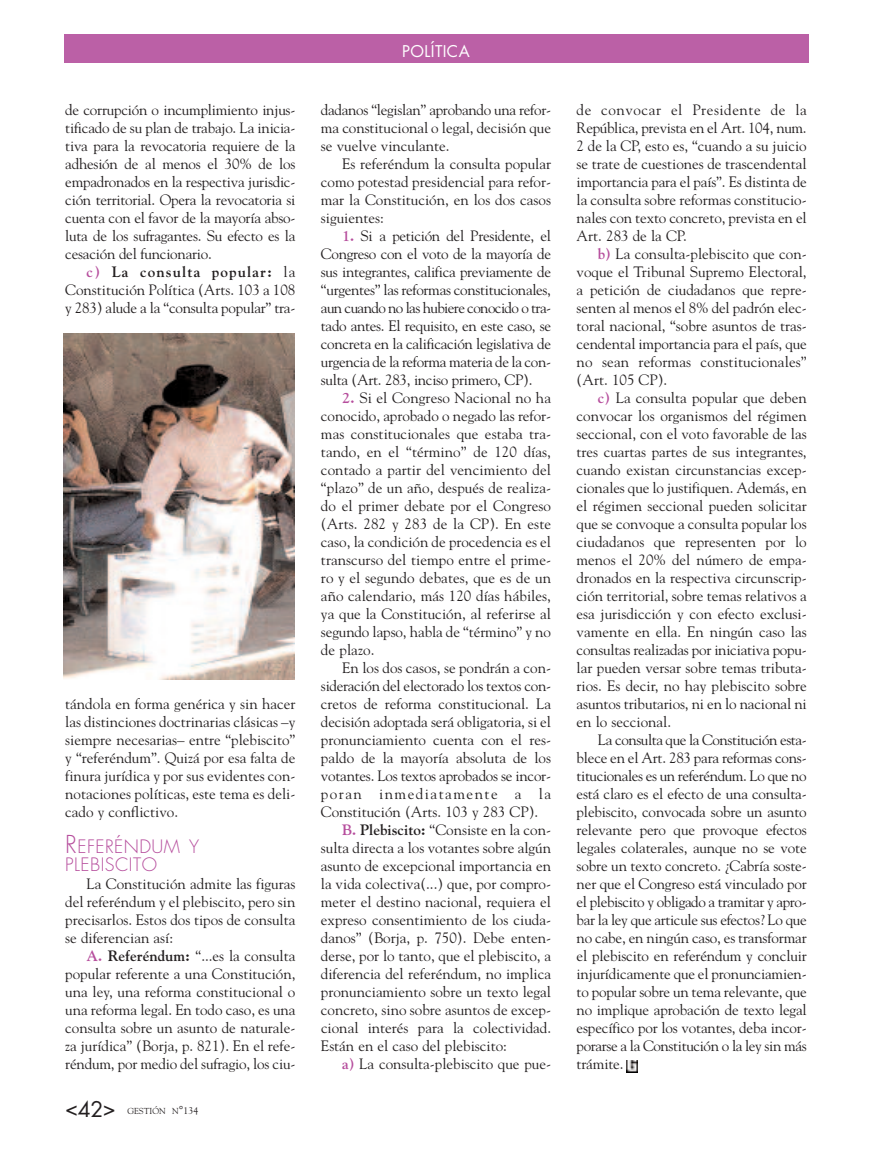
<style>
.page{position:relative;width:872px;height:1149px;background:#fff}
.page>*{position:absolute;margin:0;border:0;box-sizing:border-box;transform-origin:0 0}
.t1{font:21px "Futura";color:#231f20}
.t2{font:300 18px/18px "Futura";letter-spacing:.025em;color:#b64e9d}
.t3{font:15.75px "Futura";letter-spacing:.025em;color:#fff}
.t4{font:15px/18px "Goudy";color:#231f20;text-align:justify}
.t5{font:15px "Goudy";letter-spacing:-.02em;color:#231f20}
.t6{font:15px "Goudy";letter-spacing:.1em;color:#231f20}
.t7{font:8.7px "Goudy";color:#231f20}
.s1{font-weight:700;color:#b64e9d}
.s2{font-weight:700}
.s3{font-size:24px}
.s4{font-size:11.55px}
.s5{font-size:9.75px}
</style>
<div class="page">
<div style="left:64px;top:34px;width:744px;height:29px;background:#bb60a6"></div>
<img style="left:64px;top:334px;width:231px;height:345px">
<svg style="left:626px;top:1060px;width:11px;height:11px"></svg>
<p class="t4" style="left:65px;top:100px;width:232px">de corrupción o incumplimiento injus&shy;tificado de su plan de trabajo. La inicia&shy;tiva para la revocatoria requiere de la adhesión de al menos el 30% de los empadronados en la respectiva jurisdic&shy;ción territorial. Opera la revocatoria si cuenta con el favor de la mayoría abso&shy;luta de los sufragantes. Su efecto es la cesación del funcionario.</p>
<p class="t4" style="left:65px;top:262px;width:232px;text-indent:21px"><span class="s1">c)</span> <span class="s2">La consulta popular:</span> la Constitución Política (Arts. 103 a 108 y 283) alude a la “consulta popular” tra-</p>
<p class="t4" style="left:65px;top:694px;width:232px">tándola en forma genérica y sin hacer las distinciones doctrinarias clásicas –y siempre necesarias– entre “plebiscito” y “referéndum”. Quizá por esa falta de finura jurídica y por sus evidentes con&shy;notaciones políticas, este tema es deli&shy;cado y conflictivo.</p>
<p class="t2" style="left:65px;top:838px;width:135px"><span class="s3">R</span>EFERÉNDUM Y<br>PLEBISCITO</p>
<p class="t4" style="left:65px;top:874px;width:232px;text-indent:21px">La Constitución admite las figuras del referéndum y el plebiscito, pero sin precisarlos. Estos dos tipos de consulta se diferencian así:</p>
<p class="t4" style="left:65px;top:946px;width:232px;text-indent:21px"><span class="s1">A.</span> <span class="s2">Referéndum:</span> “...es la consulta popular referente a una Constitución, una ley, una reforma constitucional o una reforma legal. En todo caso, es una consulta sobre un asunto de naturale&shy;za jurídica” (Borja, p. 821). En el refe&shy;réndum, por medio del sufragio, los ciu-</p>
<h1 class="t1" style="left:65px;top:1098px;width:52px">&lt;42&gt;</h1>
<p class="t7" style="left:127px;top:1104px;width:72px">GESTIÓN N<span class="s4">°</span><span class="s5">134</span></p>
<p class="t3" style="left:402px;top:44px;width:69px">POLÍTICA</p>
<p class="t4" style="left:321px;top:100px;width:232px">dadanos “legislan” aprobando una refor&shy;ma constitucional o legal, decisión que se vuelve vinculante.</p>
<p class="t4" style="left:321px;top:154px;width:232px;text-indent:21px">Es referéndum la consulta popular como potestad presidencial para refor&shy;mar la Constitución, en los dos casos siguientes:</p>
<p class="t4" style="left:321px;top:226px;width:232px;text-indent:21px"><span class="s1">1.</span> Si a petición del Presidente, el Congreso con el voto de la mayoría de sus integrantes, califica previamente de “urgentes” las reformas constitucionales, aun cuando no las hubiere conocido o tra&shy;tado antes. El requisito, en este caso, se concreta en la calificación legislativa de urgencia de la reforma materia de la con&shy;sulta (Art. 283, inciso primero, CP).</p>
<p class="t4" style="left:321px;top:388px;width:232px;text-indent:21px"><span class="s1">2.</span> Si el Congreso Nacional no ha conocido, aprobado o negado las refor&shy;mas constitucionales que estaba tra&shy;tando, en el “término” de 120 días, contado a partir del vencimiento del “plazo” de un año, después de realiza&shy;do el primer debate por el Congreso (Arts. 282 y 283 de la CP). En este caso, la condición de procedencia es el transcurso del tiempo entre el prime&shy;ro y el segundo debates, que es de un año calendario, más 120 días hábiles, ya que la Constitución, al referirse al segundo lapso, habla de “término” y no de plazo.</p>
<p class="t4" style="left:342px;top:658px;width:210px">En los dos casos, se pondrán a con-</p>
<p class="t5" style="left:321px;top:677px;width:232px">sideración del electorado los textos con-</p>
<p class="t4" style="left:321px;top:694px;width:232px">cretos de reforma constitucional. La</p>
<p class="t4" style="left:321px;top:712px;width:232px">decisión adoptada será obligatoria, si el</p>
<p class="t4" style="left:321px;top:730px;width:232px">pronunciamiento cuenta con el res-</p>
<p class="t4" style="left:321px;top:748px;width:232px">paldo de la mayoría absoluta de los</p>
<p class="t4" style="left:321px;top:766px;width:232px">votantes. Los textos aprobados se incor-</p>
<p class="t6" style="left:321px;top:785px;width:232px">poran inmediatamente a la</p>
<p class="t4" style="left:321px;top:802px;width:219px">Constitución (Arts. 103 y 283 CP).</p>
<p class="t4" style="left:342px;top:820px;width:210px"><span class="s1">B.</span> <span class="s2">Plebiscito:</span> “Consiste en la con-</p>
<p class="t4" style="left:321px;top:838px;width:232px">sulta directa a los votantes sobre algún</p>
<p class="t4" style="left:321px;top:856px;width:232px">asunto de excepcional importancia en</p>
<p class="t4" style="left:321px;top:874px;width:232px">la vida colectiva(...) que, por compro-</p>
<p class="t4" style="left:321px;top:892px;width:232px">meter el destino nacional, requiera el</p>
<p class="t4" style="left:321px;top:910px;width:232px">expreso consentimiento de los ciuda-</p>
<p class="t4" style="left:321px;top:928px;width:232px">danos” (Borja, p. 750). Debe enten-</p>
<p class="t4" style="left:321px;top:946px;width:232px">derse, por lo tanto, que el plebiscito, a</p>
<p class="t4" style="left:321px;top:964px;width:232px">diferencia del referéndum, no implica</p>
<p class="t4" style="left:321px;top:982px;width:232px">pronunciamiento sobre un texto legal</p>
<p class="t4" style="left:321px;top:1000px;width:232px">concreto, sino sobre asuntos de excep-</p>
<p class="t4" style="left:321px;top:1018px;width:232px">cional interés para la colectividad.</p>
<p class="t4" style="left:321px;top:1036px;width:187px">Están en el caso del plebiscito:</p>
<p class="t4" style="left:342px;top:1054px;width:210px"><span class="s1">a)</span> La consulta-plebiscito que pue-</p>
<p class="t4" style="left:576px;top:100px;width:232px">de convocar el Presidente de la República, prevista en el Art. 104, num.<br>2 de la CP, esto es, “cuando a su juicio se trate de cuestiones de trascendental importancia para el país”. Es distinta de la consulta sobre reformas constitucio&shy;nales con texto concreto, prevista en el Art. 283 de la CP.</p>
<p class="t4" style="left:576px;top:244px;width:232px;text-indent:21px"><span class="s1">b)</span> La consulta-plebiscito que con&shy;voque el Tribunal Supremo Electoral, a petición de ciudadanos que repre&shy;senten al menos el 8% del padrón elec&shy;toral nacional, “sobre asuntos de tras&shy;cendental importancia para el país, que no sean reformas constitucionales” (Art. 105 CP).</p>
<p class="t4" style="left:576px;top:388px;width:232px;text-indent:21px"><span class="s1">c)</span> La consulta popular que deben convocar los organismos del régimen seccional, con el voto favorable de las tres cuartas partes de sus integrantes, cuando existan circunstancias excep&shy;cionales que lo justifiquen. Además, en el régimen seccional pueden solicitar que se convoque a consulta popular los ciudadanos que representen por lo menos el 20% del número de empa&shy;dronados en la respectiva circunscrip&shy;ción territorial, sobre temas relativos a esa jurisdicción y con efecto exclusi&shy;vamente en ella. En ningún caso las consultas realizadas por iniciativa popu&shy;lar pueden versar sobre temas tributa&shy;rios. Es decir, no hay plebiscito sobre asuntos tributarios, ni en lo nacional ni en lo seccional.</p>
<p class="t4" style="left:576px;top:730px;width:232px;text-indent:21px">La consulta que la Constitución esta&shy;blece en el Art. 283 para reformas cons&shy;titucionales es un referéndum. Lo que no está claro es el efecto de una consulta&shy;plebiscito, convocada sobre un asunto relevante pero que provoque efectos legales colaterales, aunque no se vote sobre un texto concreto. ¿Cabría soste&shy;ner que el Congreso está vinculado por el plebiscito y obligado a tramitar y apro&shy;bar la ley que articule sus efectos? Lo que no cabe, en ningún caso, es transformar el plebiscito en referéndum y concluir injurídicamente que el pronunciamien&shy;to popular sobre un tema relevante, que no implique aprobación de texto legal específico por los votantes, deba incor&shy;porarse a la Constitución o la ley sin más trámite.</p>
</div>
